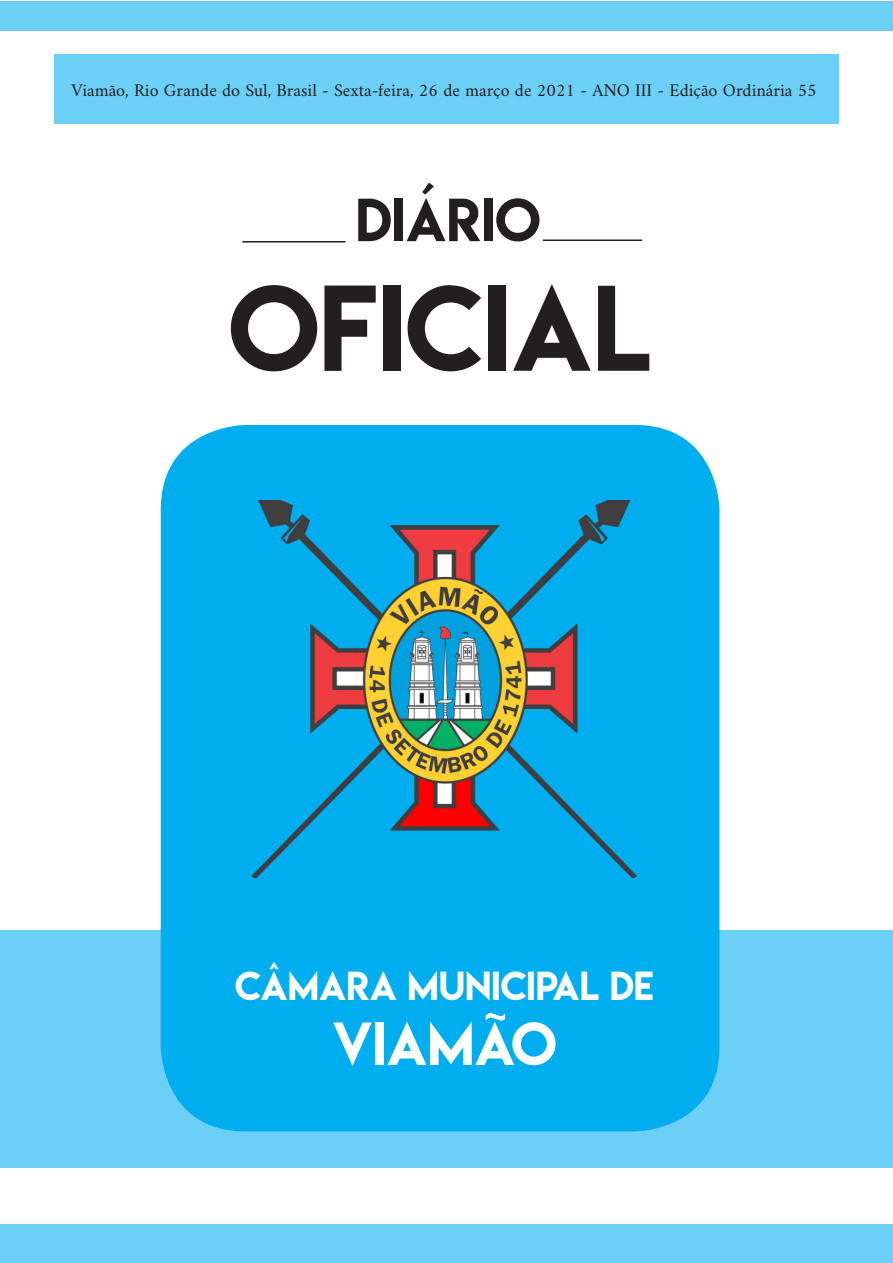
<style>
.page{position:relative;width:893px;height:1263px;background:#fff}
.page>*{position:absolute;margin:0;border:0;box-sizing:border-box;transform-origin:0 0}
.t1{font:108px "Lemon Milk";color:#231f20}
.t2{font:54px "Lemon Milk";color:#231f20}
.t3{font:54px "Lemon Milk";color:#fff}
.t4{font:36px "Lemon Milk";color:#fff}
.t5{font:18px "Amiri";color:#231f20}
</style>
<div class="page">
<div style="left:0;top:1px;width:893px;height:29px;background:#6bcff6"></div>
<div style="left:54px;top:54px;width:785px;height:70px;background:#6bcff6"></div>
<div style="left:1px;top:930px;width:892px;height:332px;background:#6bcff6"></div>
<div style="left:161px;top:425px;width:558px;height:706px;background:#00aeef;border-radius:85px"></div>
<img style="left:252px;top:500px;width:385px;height:377px">
<div style="left:1px;top:1168px;width:892px;height:56px;background:#fff"></div>
<hr style="left:543px;top:239px;width:99px;height:2px;background:#231f20">
<hr style="left:242px;top:241px;width:103px;height:1px;background:#231f20">
<p class="t5" style="left:71px;top:79px;width:747px">Viamão, Rio Grande do Sul, Brasil - Sexta-feira, 26 de março de 2021 - ANO III - Edição Ordinária 55</p>
<p class="t2" style="left:356px;top:181px;width:186px">DIÁRIO</p>
<p class="t1" style="left:229px;top:251px;width:424px">OFICIAL</p>
<p class="t4" style="left:235px;top:960px;width:420px">CÂMARA MUNICIPAL DE</p>
<p class="t3" style="left:332px;top:1005px;width:226px">VIAMÃO</p>
</div>
